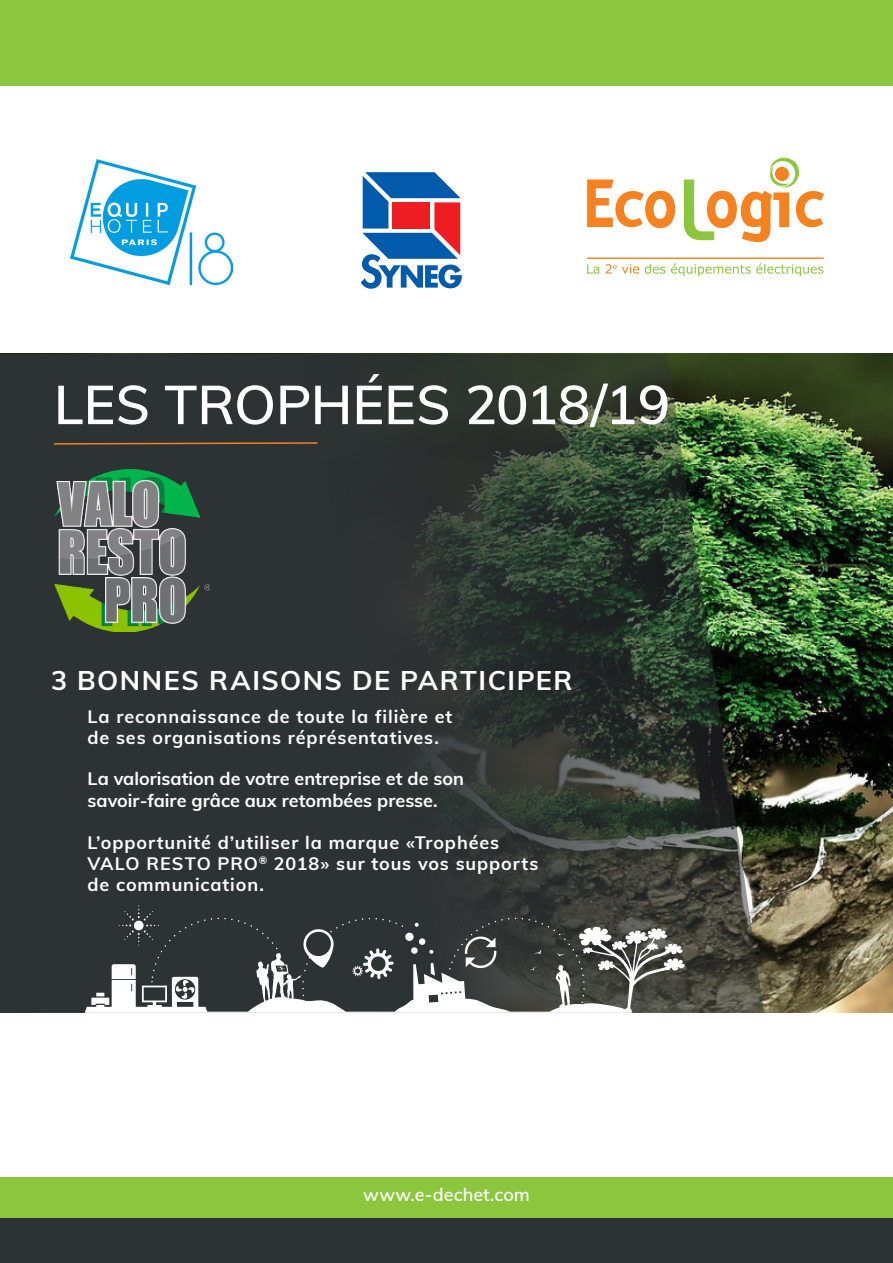
<style>
.page{position:relative;width:893px;height:1263px;background:#fff}
.page>*{position:absolute;margin:0;border:0;box-sizing:border-box;transform-origin:0 0}
.t1{font:600 54px "Muli";letter-spacing:-.005em;color:#fff}
.t2{font:700 27px "Muli";letter-spacing:.055em;color:#fff}
.t3{font:700 18px/21px "Muli";letter-spacing:.05em;color:#fff}
.t4{font:700 18px/21.6px "Muli";color:#fff}
.t5{font:600 18px "Muli";color:#fff}
</style>
<div class="page">
<img style="left:0;top:353px;width:893px;height:660px">
<svg style="left:361px;top:172px;width:101px;height:117px"></svg>
<div style="left:392px;top:202px;width:38px;height:27px;background:#ee1d23"></div>
<svg style="left:587px;top:157px;width:237px;height:119px"></svg>
<div style="left:0;top:0;width:893px;height:85px;background:#8bc63e"></div>
<div style="left:0;top:1212px;width:893px;height:51px;background:#2d3234"></div>
<div style="left:0;top:1178px;width:893px;height:34px;background:#8bc63e"></div>
<div style="left:0;top:1183px;width:893px;height:34px;background:#8bc63e"></div>
<img style="left:71px;top:159px;width:161px;height:125px">
<svg style="left:0;top:354px;width:764px;height:659px;background:#2f3832"></svg>
<img style="left:54px;top:469px;width:156px;height:162px">
<svg style="left:119px;top:905px;width:40px;height:13px"></svg>
<svg style="left:85px;top:918px;width:601px;height:95px;fill:#303334"></svg>
<svg style="left:52px;top:441px;width:267px;height:4px"></svg>
<p class="t1" style="left:54px;top:365px;width:618px">LES TROPHÉES 2018/19</p>
<p class="t2" style="left:51px;top:660px;width:523px">3 BONNES RAISONS DE PARTICIPER</p>
<p class="t3" style="left:87px;top:705px;width:366px">La reconnaissance de toute la filière et</p>
<p class="t3" style="left:87px;top:726px;width:353px">de ses organisations réprésentatives.</p>
<p class="t4" style="left:87px;top:767px;width:378px">La valorisation de votre entreprise et de son savoir-faire grâce aux retombées presse.</p>
<p class="t3" style="left:87px;top:831px;width:413px">L’opportunité d’utiliser la marque «Trophées</p>
<p class="t3" style="left:87px;top:852px;width:452px">VALO RESTO PRO<sup>®</sup> 2018» sur tous vos supports de communication.</p>
<p class="t5" style="left:363px;top:1182px;width:168px">www.e-dechet.com</p>
</div>
